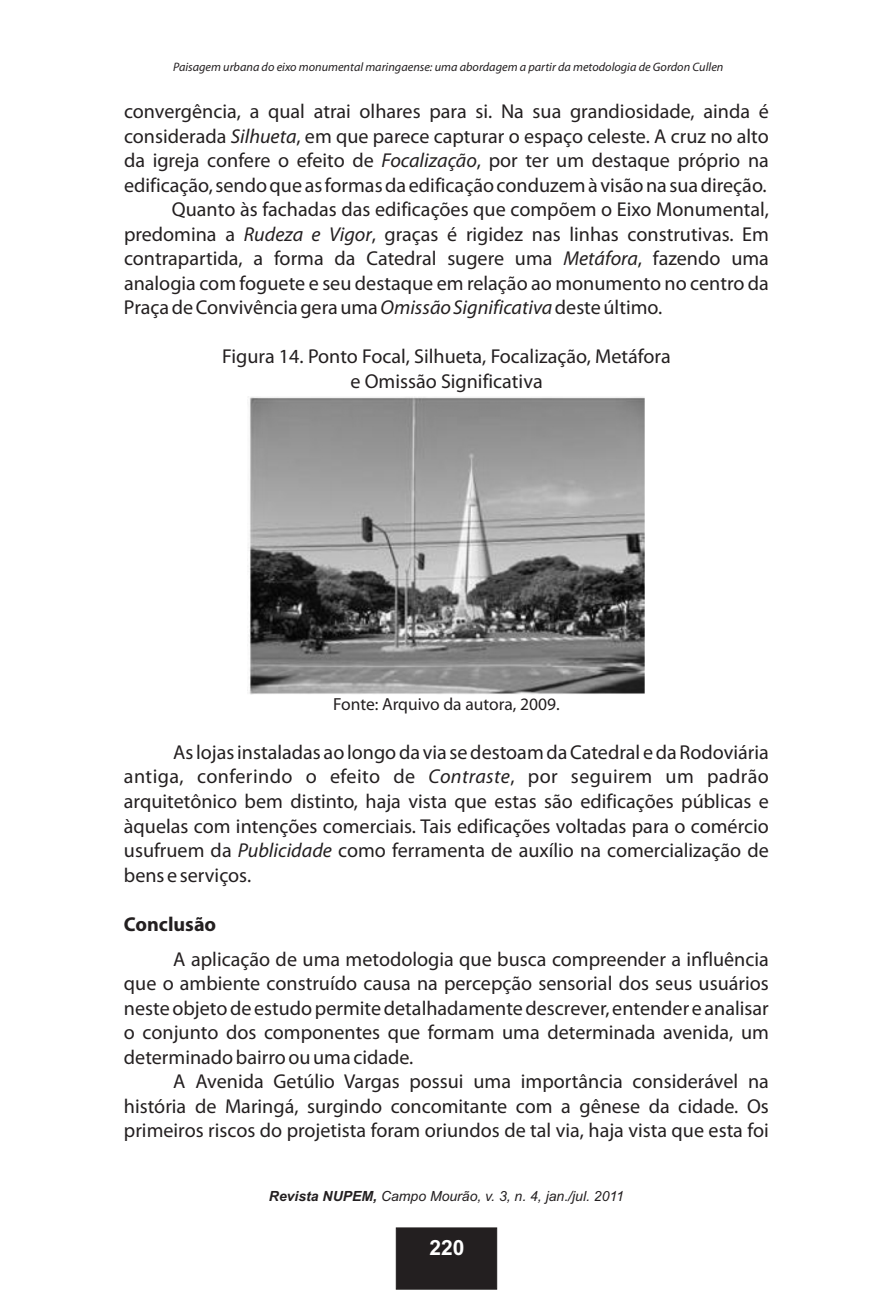
<style>
.page{position:relative;width:893px;height:1290px;background:#fff}
.page>*{position:absolute;margin:0;border:0;box-sizing:border-box;transform-origin:0 0}
.t1{font:700 21px "Arial";color:#fff}
.t2{font:20.12px/24.5px "Myriad Pro";color:#231f20;text-align:justify}
.t3{font:700 20.12px "Myriad Pro";color:#231f20}
.t4{font:17.5px "Myriad Pro";color:#231f20}
.t5{font:italic 14px "Arial";color:#231f20}
.t6{font:italic 12.25px "Myriad Pro";color:#231f20}
.s1{font-style:italic}
.s2{font-weight:700}
</style>
<div class="page">
<div style="left:395px;top:1227px;width:103px;height:63px;background:#231f20"></div>
<img style="left:248px;top:396px;width:397px;height:299px">
<p class="t6" style="left:173px;top:62px;width:552px">Paisagem urbana do eixo monumental maringaense: uma abordagem a partir da metodologia de Gordon Cullen</p>
<p class="t2" style="left:124px;top:101px;width:646px">convergência, a qual atrai olhares para si. Na sua grandiosidade, ainda é</p>
<p class="t2" style="left:124px;top:126px;width:646px">considerada <span class="s1">Silhueta</span>, em que parece capturar o espaço celeste. A cruz no alto</p>
<p class="t2" style="left:124px;top:150px;width:646px">da igreja confere o efeito de <span class="s1">Focalização</span>, por ter um destaque próprio na</p>
<p class="t2" style="left:124px;top:175px;width:644px">edificação, sendo que as formas da edificação conduzem à visão na sua direção.</p>
<p class="t2" style="left:172px;top:199px;width:598px">Quanto às fachadas das edificações que compõem o Eixo Monumental,</p>
<p class="t2" style="left:124px;top:224px;width:646px">predomina a <span class="s1">Rudeza e Vigor</span>, graças é rigidez nas linhas construtivas. Em</p>
<p class="t2" style="left:124px;top:248px;width:646px">contrapartida, a forma da Catedral sugere uma <span class="s1">Metáfora</span>, fazendo uma</p>
<p class="t2" style="left:124px;top:273px;width:646px">analogia com foguete e seu destaque em relação ao monumento no centro da</p>
<p class="t2" style="left:124px;top:297px;width:540px">Praça de Convivência gera uma <span class="s1">Omissão Significativa</span>deste último.</p>
<p class="t2" style="left:222px;top:346px;width:450px;text-align:center">Figura 14. Ponto Focal, Silhueta, Focalização, Metáfora e Omissão Significativa</p>
<p class="t4" style="left:333px;top:697px;width:228px">Fonte: Arquivo da autora, 2009.</p>
<p class="t2" style="left:124px;top:742px;width:646px;text-indent:49px">As lojas instaladas ao longo da via se destoam da Catedral e da Rodoviária antiga, conferindo o efeito de <span class="s1">Contraste</span>, por seguirem um padrão arquitetônico bem distinto, haja vista que estas são edificações públicas e àquelas com intenções comerciais. Tais edificações voltadas para o comércio usufruem da <span class="s1">Publicidade</span> como ferramenta de auxílio na comercialização de bens e serviços.</p>
<p class="t3" style="left:124px;top:915px;width:94px">Conclusão</p>
<p class="t2" style="left:124px;top:948px;width:646px;text-indent:49px">A aplicação de uma metodologia que busca compreender a influência que o ambiente construído causa na percepção sensorial dos seus usuários neste objeto de estudo permite detalhadamente descrever, entender e analisar o conjunto dos componentes que formam uma determinada avenida, um determinado bairro ou uma cidade.</p>
<p class="t2" style="left:124px;top:1071px;width:646px;text-indent:49px">A Avenida Getúlio Vargas possui uma importância considerável na história de Maringá, surgindo concomitante com a gênese da cidade. Os primeiros riscos do projetista foram oriundos de tal via, haja vista que esta foi</p>
<p class="t5" style="left:269px;top:1191px;width:357px"><span class="s2">Revista NUPEM,</span> Campo Mourão, v. 3, n. 4, jan./jul. 2011</p>
<p class="t1" style="left:429px;top:1240px;width:37px">220</p>
</div>
